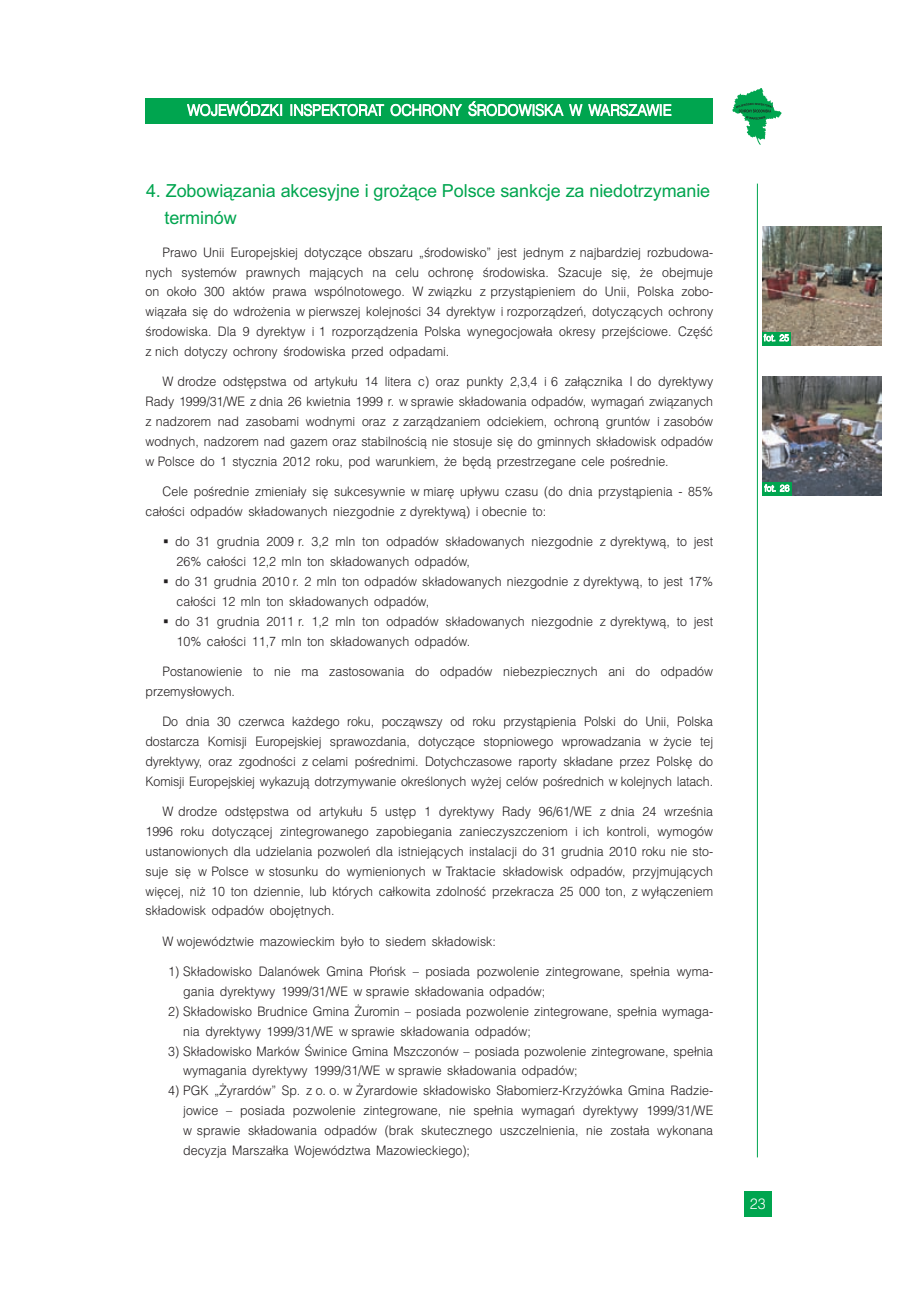
<style>
.page{position:relative;width:920px;height:1290px;background:#fff}
.page>*{position:absolute;margin:0;border:0;box-sizing:border-box;transform-origin:0 0}
.t1{font:18px/27px "Arial";letter-spacing:-.005em;color:#00a54f}
.t2{font:300 15px "Switzerland";letter-spacing:-.005em;color:#fff;scale:.95 1}
.t3{font:300 13.05px/19.8px "Switzerland";color:#231f20;scale:.95 1}
.t4{font:300 9px "Switzerland";letter-spacing:.015em;color:#fff;scale:.95 1}
</style>
<div class="page">
<div style="left:744px;top:1191px;width:28px;height:26px;background:#00a54f"></div>
<hr style="left:757px;top:184px;width:1px;height:973px;background:#00a54f">
<div style="left:145px;top:99px;width:568px;height:25px;background:#00a54f"></div>
<svg style="left:732px;top:88px;width:50px;height:57px"></svg>
<img style="left:762px;top:226px;width:119px;height:119px">
<img style="left:762px;top:376px;width:119px;height:119px">
<div style="left:762px;top:332px;width:29px;height:13px;background:#00a54f"></div>
<div style="left:762px;top:482px;width:29px;height:13px;background:#00a54f"></div>
<p class="t2" style="left:187px;top:102px;width:511px">WOJEWÓDZKI INSPEKTORAT OCHRONY ŚRODOWISKA W WARSZAWIE</p>
<h1 class="t1" style="left:164px;top:177px;width:547px;text-indent:-18px">4. Zobowiązania akcesyjne i grożące Polsce sankcje za niedotrzymanie terminów</h1>
<p class="t3" style="left:145px;top:242px;width:599px;text-align:justify;text-indent:17px">Prawo Unii Europejskiej dotyczące obszaru „środowisko” jest jednym z najbardziej rozbudowa&shy;nych systemów prawnych mających na celu ochronę środowiska. Szacuje się, że obejmuje on około 300 aktów prawa wspólnotowego. W związku z przystąpieniem do Unii, Polska zobo&shy;wiązała się do wdrożenia w pierwszej kolejności 34 dyrektyw i rozporządzeń, dotyczących ochrony środowiska. Dla 9 dyrektyw i 1 rozporządzenia Polska wynegocjowała okresy przejściowe. Część z nich dotyczy ochrony środowiska przed odpadami.</p>
<p class="t3" style="left:145px;top:372px;width:599px;text-align:justify;text-indent:17px">W drodze odstępstwa od artykułu 14 litera c) oraz punkty 2,3,4 i 6 załącznika I do dyrektywy Rady 1999/31/WE z dnia 26 kwietnia 1999 r. w sprawie składowania odpadów, wymagań związanych z nadzorem nad zasobami wodnymi oraz z zarządzaniem odciekiem, ochroną gruntów i zasobów wodnych, nadzorem nad gazem oraz stabilnością nie stosuje się do gminnych składowisk odpadów w Polsce do 1 stycznia 2012 roku, pod warunkiem, że będą przestrzegane cele pośrednie.</p>
<p class="t3" style="left:145px;top:482px;width:599px;text-indent:17px">Cele pośrednie zmieniały się sukcesywnie w miarę upływu czasu (do dnia przystąpienia - 85% całości odpadów składowanych niezgodnie z dyrektywą) i obecnie to:</p>
<p class="t3" style="left:175px;top:532px;width:568px">do 31 grudnia 2009 r. 3,2 mln ton odpadów składowanych niezgodnie z dyrektywą, to jest 26% całości 12,2 mln ton składowanych odpadów,<br>do 31 grudnia 2010 r. 2 mln ton odpadów składowanych niezgodnie z dyrektywą, to jest 17% całości 12 mln ton składowanych odpadów,<br>do 31 grudnia 2011 r. 1,2 mln ton odpadów składowanych niezgodnie z dyrektywą, to jest 10% całości 11,7 mln ton składowanych odpadów.</p>
<p class="t3" style="left:145px;top:661px;width:599px;text-indent:17px">Postanowienie to nie ma zastosowania do odpadów niebezpiecznych ani do odpadów przemysłowych.</p>
<p class="t3" style="left:145px;top:712px;width:599px;text-align:justify;text-indent:17px">Do dnia 30 czerwca każdego roku, począwszy od roku przystąpienia Polski do Unii, Polska dostarcza Komisji Europejskiej sprawozdania, dotyczące stopniowego wprowadzania w życie tej dyrektywy, oraz zgodności z celami pośrednimi. Dotychczasowe raporty składane przez Polskę do Komisji Europejskiej wykazują dotrzymywanie określonych wyżej celów pośrednich w kolejnych latach.</p>
<p class="t3" style="left:145px;top:802px;width:599px;text-align:justify;text-indent:17px">W drodze odstępstwa od artykułu 5 ustęp 1 dyrektywy Rady 96/61/WE z dnia 24 września 1996 roku dotyczącej zintegrowanego zapobiegania zanieczyszczeniom i ich kontroli, wymogów ustanowionych dla udzielania pozwoleń dla istniejących instalacji do 31 grudnia 2010 roku nie sto&shy;suje się w Polsce w stosunku do wymienionych w Traktacie składowisk odpadów, przyjmujących więcej, niż 10 ton dziennie, lub których całkowita zdolność przekracza 25 000 ton, z wyłączeniem składowisk odpadów obojętnych.</p>
<p class="t3" style="left:163px;top:931px;width:352px">W województwie mazowieckim było to siedem składowisk:</p>
<p class="t3" style="left:183px;top:962px;width:559px;text-indent:-15px">1) Składowisko Dalanówek Gmina Płońsk – posiada pozwolenie zintegrowane, spełnia wyma&shy;gania dyrektywy 1999/31/WE w sprawie składowania odpadów;</p>
<p class="t3" style="left:183px;top:1001px;width:559px;text-indent:-15px">2) Składowisko Brudnice Gmina Żuromin – posiada pozwolenie zintegrowane, spełnia wymaga&shy;nia dyrektywy 1999/31/WE w sprawie składowania odpadów;</p>
<p class="t3" style="left:183px;top:1041px;width:559px;text-indent:-15px">3) Składowisko Marków Świnice Gmina Mszczonów – posiada pozwolenie zintegrowane, spełnia wymagania dyrektywy 1999/31/WE w sprawie składowania odpadów;</p>
<p class="t3" style="left:183px;top:1081px;width:559px;text-align:justify;text-indent:-15px">4) PGK „Żyrardów” Sp. z o. o. w Żyrardowie składowisko Słabomierz-Krzyżówka Gmina Radzie&shy;jowice – posiada pozwolenie zintegrowane, nie spełnia wymagań dyrektywy 1999/31/WE w sprawie składowania odpadów (brak skutecznego uszczelnienia, nie została wykonana decyzja Marszałka Województwa Mazowieckiego);</p>
<p class="t4" style="left:764px;top:333px;width:28px">fot. 25</p>
<p class="t4" style="left:764px;top:483px;width:28px">fot. 26</p>
<p class="t2" style="left:750px;top:1195px;width:18px">23</p>
</div>
